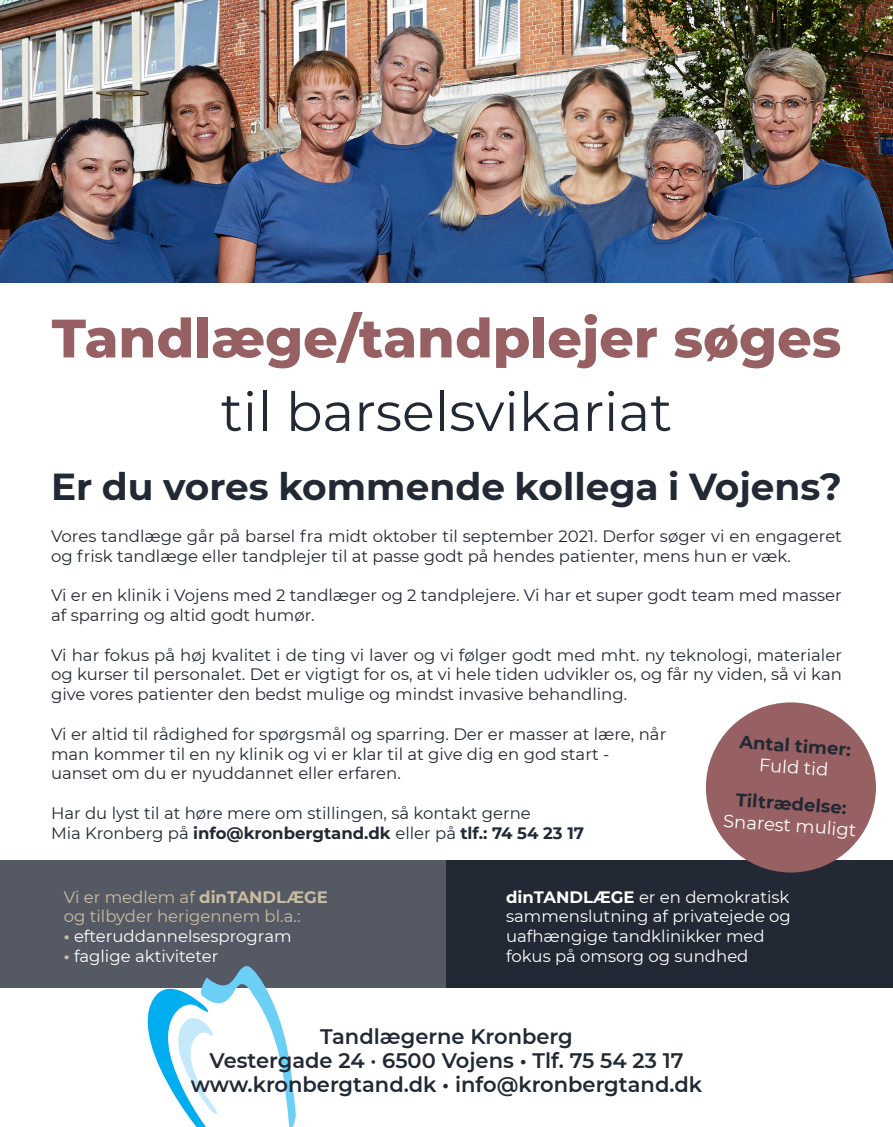
<style>
.page{position:relative;width:893px;height:1127px;background:#fff}
.page>*{position:absolute;margin:0;border:0;box-sizing:border-box;transform-origin:0 0}
.t1{font:800 54px "Montserrat";color:#976062}
.t2{font:54px "Montserrat";color:#222934}
.t3{font:700 37.5px "Montserrat";color:#222934}
.t4{font:600 21px "Montserrat";color:#222934}
.t5{font:700 18px "Montserrat";color:#222934}
.t6{font:18px "Montserrat";color:#fff}
.t7{font:16.5px/19.8px "Montserrat";color:#222934}
.t8{font:16.5px/19.8px "Montserrat";color:#fff}
.t9{font:700 16.5px "Montserrat";color:#222934}
.t10{font:16.5px/19.8px "Montserrat";color:#c8bda1}
.s1{font-weight:400}
.s2{font-weight:700}
.s3{font-weight:700;color:#c8bda1}
</style>
<div class="page">
<div style="left:0;top:860px;width:446px;height:128px;background:#555964"></div>
<svg style="left:147px;top:966px;width:149px;height:161px"></svg>
<div style="left:446px;top:860px;width:447px;height:128px;background:#222934"></div>
<div style="left:706px;top:702px;width:170px;height:170px;background:#976062;border-radius:50%"></div>
<img style="left:0;top:0;width:893px;height:283px">
<p class="t1" style="left:52px;top:299px;width:791px">Tandlæge/tandplejer søges</p>
<p class="t2" style="left:221px;top:375px;width:453px">til barselsvikariat</p>
<p class="t3" style="left:51px;top:460px;width:792px">Er du vores kommende kollega i Vojens?</p>
<p class="t7" style="left:51px;top:525px;width:792px">Vores tandlæge går på barsel fra midt oktober til september 2021. Derfor søger vi en engageret og frisk tandlæge eller tandplejer til at passe godt på hendes patienter, mens hun er væk.</p>
<p class="t7" style="left:51px;top:585px;width:792px">Vi er en klinik i Vojens med 2 tandlæger og 2 tandplejere. Vi har et super godt team med masser af sparring og altid godt humør.</p>
<p class="t7" style="left:51px;top:644px;width:792px;text-align:justify">Vi har fokus på høj kvalitet i de ting vi laver og vi følger godt med mht. ny teknologi, materialer og kurser til personalet. Det er vigtigt for os, at vi hele tiden udvikler os, og får ny viden, så vi kan give vores patienter den bedst mulige og mindst invasive behandling.</p>
<p class="t7" style="left:51px;top:723px;width:617px">Vi er altid til rådighed for spørgsmål og sparring. Der er masser at lære, når</p>
<p class="t7" style="left:51px;top:743px;width:560px">man kommer til en ny klinik og vi er klar til at give dig en god start -</p>
<p class="t7" style="left:51px;top:763px;width:351px">uanset om du er nyuddannet eller erfaren.</p>
<p class="t7" style="left:51px;top:803px;width:481px">Har du lyst til at høre mere om stillingen, så kontakt gerne</p>
<p class="t9" style="left:51px;top:821px;width:534px"><span class="s1">Mia Kronberg på</span> info@kronbergtand.dk <span class="s1">eller på</span> tlf.: 74 54 23 17</p>
<p class="t5" style="left:740px;top:729px;width:113px;rotate:4deg">Antal timer:</p>
<p class="t6" style="left:760px;top:752px;width:71px;rotate:4deg">Fuld tid</p>
<p class="t5" style="left:737px;top:787px;width:112px;rotate:4deg">Tiltrædelse:</p>
<p class="t6" style="left:724px;top:808px;width:135px;rotate:4deg">Snarest muligt</p>
<p class="t10" style="left:64px;top:886px;width:266px">Vi er medlem af <span class="s2">dinTANDLÆGE </span>og tilbyder herigennem bl.a.:</p>
<p class="t8" style="left:64px;top:926px;width:229px"><span class="s3">•</span> efteruddannelsesprogram</p>
<p class="t8" style="left:64px;top:946px;width:156px"><span class="s3">•</span> faglige aktiviteter</p>
<p class="t8" style="left:506px;top:886px;width:286px"><span class="s2">dinTANDLÆGE</span> er en demokratisk sammenslutning af privatejede og uafhængige tandklinikker med fokus på omsorg og sundhed</p>
<p class="t4" style="left:320px;top:1022px;width:254px">Tandlægerne Kronberg</p>
<p class="t4" style="left:210px;top:1046px;width:475px">Vestergade 24 · 6500 Vojens • Tlf. 75 54 23 17</p>
<p class="t4" style="left:191px;top:1070px;width:513px">www.kronbergtand.dk • info@kronbergtand.dk</p>
</div>
